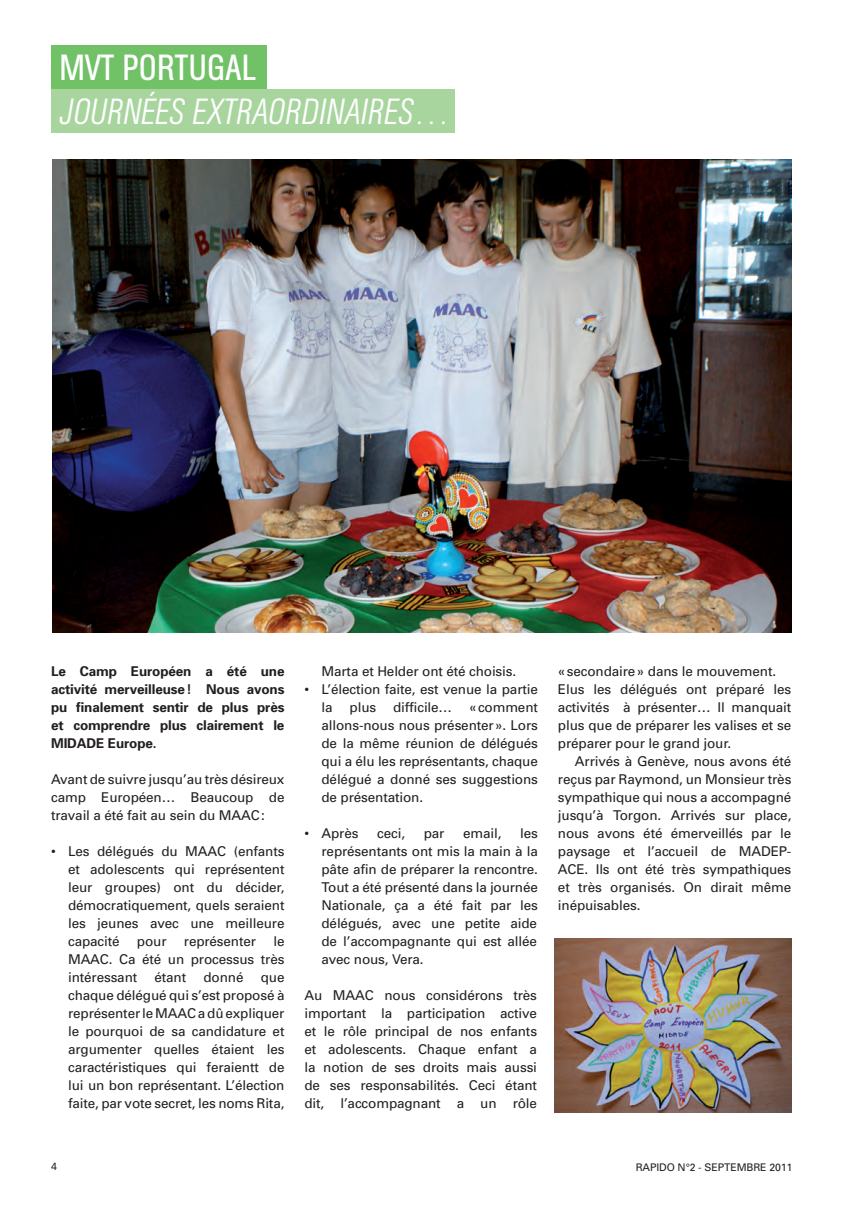
<style>
.page{position:relative;width:851px;height:1221px;background:#fff}
.page>*{position:absolute;margin:0;border:0;box-sizing:border-box;transform-origin:0 0}
.t1{font:italic 300 36px "AG Buch Condensed BQ";letter-spacing:.01em;color:#fff}
.t2{font:36px "AG Buch Condensed BQ";letter-spacing:.01em;color:#fff}
.t3{font:13.5px/18px "Univers";letter-spacing:-.01em;color:#231f20;text-align:justify}
.t4{font:700 13.5px/18px "Univers";letter-spacing:-.01em;color:#231f20;text-align:justify}
.t5{font:10.5px "Univers";letter-spacing:-.01em;color:#231f20}
</style>
<div class="page">
<div style="left:51px;top:89px;width:404px;height:44px;background:#a8d59e"></div>
<div style="left:51px;top:45px;width:215px;height:44px;background:#71c167"></div>
<img style="left:52px;top:159px;width:739px;height:473px">
<img style="left:554px;top:938px;width:237px;height:174px">
<h1 class="t2" style="left:60px;top:47px;width:198px">MVT PORTUGAL</h1>
<h1 class="t1" style="left:60px;top:91px;width:390px">JOURNÉES EXTRAORDINAIRES…</h1>
<p class="t4" style="left:51px;top:662px;width:235px">Le Camp Européen a été une activité merveilleuse! Nous avons pu finalement sentir de plus près et comprendre plus clairement le MIDADE Europe.</p>
<p class="t3" style="left:51px;top:770px;width:235px">Avant de suivre jusqu’au très désireux camp Européen… Beaucoup de travail a été fait au sein du MAAC:</p>
<p class="t3" style="left:68px;top:842px;width:218px;text-indent:-17px">• Les délégués du MAAC (enfants et adolescents qui représentent leur groupes) ont du décider, démocratiquement, quels seraient les jeunes avec une meilleure capacité</p>
<p class="t3" style="left:68px;top:932px;width:218px;text-indent:205px">le MAAC. Ca été un processus très intéressant</p>
<p class="t3" style="left:137px;top:932px;width:31px">pour</p>
<p class="t3" style="left:184px;top:932px;width:74px">représenter</p>
<p class="t3" style="left:154px;top:968px;width:33px">étant</p>
<p class="t3" style="left:203px;top:968px;width:41px">donné</p>
<p class="t3" style="left:68px;top:968px;width:218px;text-indent:193px">que chaque délégué qui s’est proposé à représenter le MAAC a dû expliquer le pourquoi de sa candidature et argumenter quelles étaient les caractéristiques qui feraientt de lui un bon représentant. L’élection faite, par vote secret, les noms Rita,</p>
<p class="t3" style="left:321px;top:662px;width:196px">Marta et Helder ont été choisis.</p>
<p class="t3" style="left:321px;top:680px;width:218px;text-indent:-17px">• L’élection faite, est venue la partie la</p>
<p class="t3" style="left:349px;top:698px;width:28px">plus</p>
<p class="t3" style="left:393px;top:698px;width:60px">difficile…</p>
<p class="t3" style="left:321px;top:698px;width:218px;text-indent:147px">«comment allons-nous nous présenter». Lors de la même réunion de délégués qui a élu les représentants, chaque délégué a donné ses suggestions de présentation.</p>
<p class="t3" style="left:304px;top:824px;width:55px">• Après</p>
<p class="t3" style="left:377px;top:824px;width:29px">ceci,</p>
<p class="t3" style="left:424px;top:824px;width:22px">par</p>
<p class="t3" style="left:463px;top:824px;width:40px">email,</p>
<p class="t3" style="left:321px;top:824px;width:218px;text-indent:199px">les représentants ont mis la main à la pâte afin de préparer la rencontre.<br>Tout a été présenté dans la journée Nationale, ça a été fait par les délégués, avec une petite aide de l’accompagnante qui est allée avec nous, Vera.</p>
<p class="t3" style="left:304px;top:986px;width:234px">Au MAAC nous considérons très important la participation active et le rôle principal de nos enfants et adolescents. Chaque enfant a la notion de ses droits mais aussi de ses responsabilités. Ceci étant dit, l’accompagnant a un rôle</p>
<p class="t3" style="left:558px;top:662px;width:235px;text-align:left">«secondaire» dans le mouvement.<br>Elus les délégués ont préparé les activités à présenter… Il manquait plus que de préparer les valises et se préparer pour le grand jour.☺</p>
<p class="t3" style="left:558px;top:752px;width:235px;text-indent:17px">Arrivés à Genève, nous avons été reçus par Raymond, un Monsieur très sympathique qui nous a accompagné jusqu’à Torgon. Arrivés sur place, nous avons été émerveillés par le paysage et l’accueil de MADEP-ACE. Ils ont été très sympathiques et très organisés. On dirait même inépuisables.</p>
<p class="t5" style="left:51px;top:1160px;width:7px">4</p>
<p class="t5" style="left:635px;top:1160px;width:158px">RAPIDO N°2 - SEPTEMBRE 2011</p>
</div>
